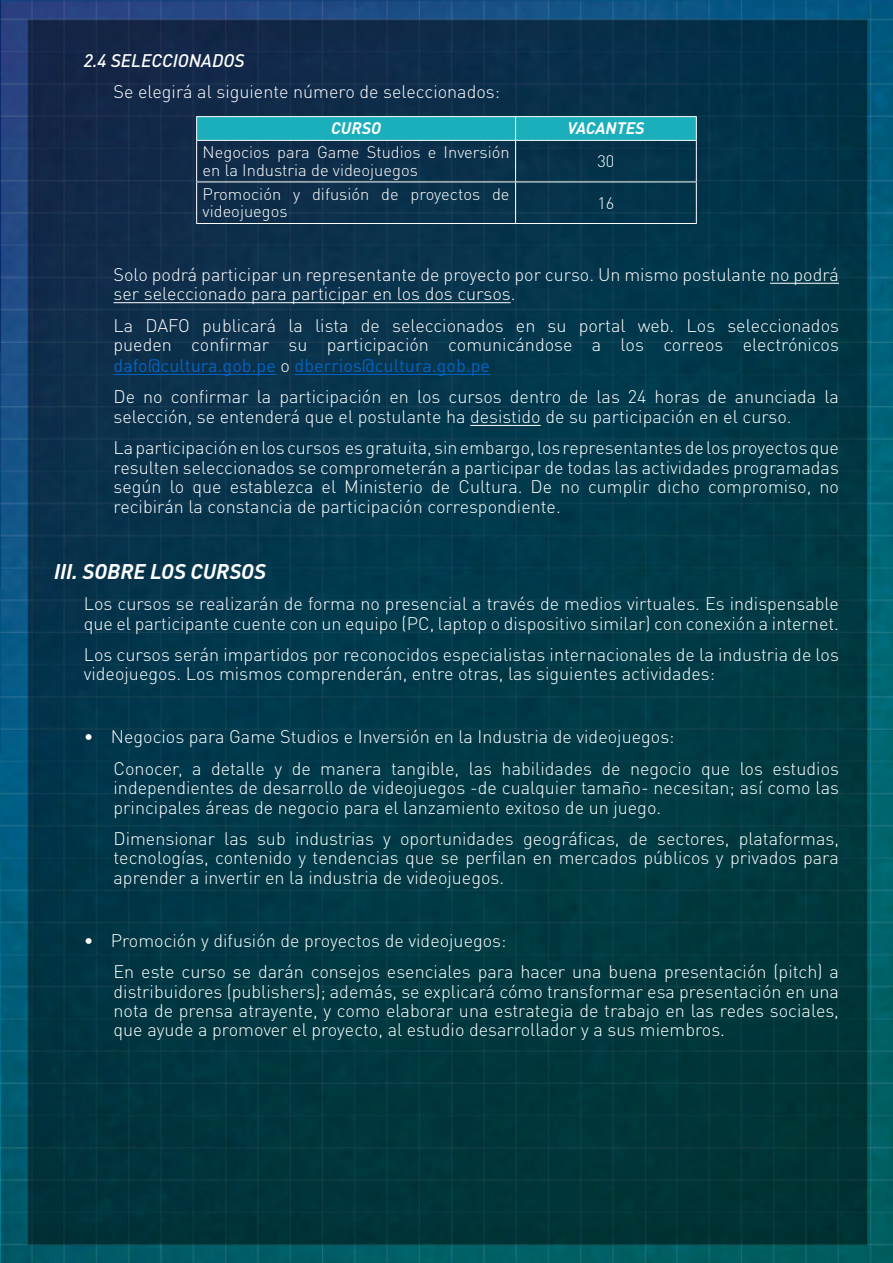
<style>
.page{position:relative;width:893px;height:1263px;background:#fff}
.page>*{position:absolute;margin:0;border:0;box-sizing:border-box;transform-origin:0 0}
.t1{font:italic 700 21px "DIN Pro";color:#fff}
.t2{font:300 18px/19.4px "DIN Pro";color:#fff}
.t3{font:italic 500 18px "DIN Pro";color:#fff}
.t4{font:300 16.5px/17.9px "DIN Pro";color:#fff}
.t5{font:italic 700 16.5px "DIN Pro";color:#fff}
.s1{font-weight:400;color:#0563c1}
</style>
<div class="page">
<img style="left:0;top:0;width:893px;height:1263px">
<hr style="left:770px;top:283px;width:69px;height:1px;background:#fff">
<hr style="left:114px;top:302px;width:397px;height:1px;background:#fff">
<hr style="left:114px;top:374px;width:162px;height:1px;background:#0563c1">
<hr style="left:295px;top:374px;width:195px;height:1px;background:#0563c1">
<hr style="left:470px;top:425px;width:71px;height:1px;background:#fff">
<hr style="left:196px;top:116px;width:319px;height:1px;background:#fff">
<hr style="left:196px;top:182px;width:1px;height:41px;background:#fff">
<hr style="left:196px;top:223px;width:319px;height:1px;background:#fff">
<hr style="left:196px;top:140px;width:320px;height:1px;background:#fff">
<hr style="left:196px;top:141px;width:1px;height:41px;background:#fff">
<hr style="left:516px;top:140px;width:181px;height:1px;background:#fff">
<hr style="left:196px;top:182px;width:320px;height:1px;background:#fff">
<hr style="left:516px;top:182px;width:181px;height:1px;background:#fff">
<hr style="left:515px;top:116px;width:182px;height:1px;background:#fff">
<svg style="left:196px;top:117px;width:501px;height:23px;background:#1db0bb"></svg>
<hr style="left:515px;top:141px;width:1px;height:41px;background:#fff">
<hr style="left:696px;top:141px;width:1px;height:41px;background:#fff">
<hr style="left:515px;top:182px;width:1px;height:41px;background:#fff">
<hr style="left:696px;top:182px;width:1px;height:41px;background:#fff">
<hr style="left:515px;top:223px;width:182px;height:1px;background:#fff">
<p class="t3" style="left:84px;top:46px;width:162px">2.4 SELECCIONADOS</p>
<p class="t2" style="left:114px;top:81px;width:388px">Se elegirá al siguiente número de seleccionados:</p>
<p class="t5" style="left:331px;top:115px;width:51px">CURSO</p>
<p class="t5" style="left:567px;top:115px;width:79px">VACANTES</p>
<p class="t4" style="left:203px;top:142px;width:308px">Negocios para Game Studios e Inversión en la Industria de videojuegos</p>
<p class="t4" style="left:597px;top:151px;width:18px">30</p>
<p class="t4" style="left:203px;top:183px;width:308px">Promoción y difusión de proyectos de videojuegos</p>
<p class="t4" style="left:597px;top:192px;width:18px">16</p>
<p class="t2" style="left:114px;top:263px;width:727px">Solo podrá participar un representante de proyecto por curso. Un mismo postulante no podrá ser seleccionado para participar en los dos cursos.</p>
<p class="t2" style="left:114px;top:313px;width:727px;line-height:20.2px;text-align:justify">La DAFO publicará la lista de seleccionados en su portal web. Los seleccionados pueden confirmar su participación comunicándose a los correos electrónicos <span class="s1">dafo@cultura.gob.pe</span> o <span class="s1">dberrios@cultura.gob.pe</span></p>
<p class="t2" style="left:114px;top:386px;width:727px">De no confirmar la participación en los cursos dentro de las 24 horas de anunciada la selección, se entenderá que el postulante ha desistido de su participación en el curso.</p>
<p class="t2" style="left:114px;top:437px;width:727px;text-align:justify">La participación en los cursos es gratuita, sin embargo, los representantes de los proyectos que resulten seleccionados se comprometerán a participar de todas las actividades programadas según lo que establezca el Ministerio de Cultura. De no cumplir dicho compromiso, no recibirán la constancia de participación correspondiente.</p>
<p class="t1" style="left:54px;top:554px;width:213px">III. SOBRE LOS CURSOS</p>
<p class="t2" style="left:84px;top:592px;width:757px">Los cursos se realizarán de forma no presencial a través de medios virtuales. Es indispensable que el participante cuente con un equipo (PC, laptop o dispositivo similar) con conexión a internet.</p>
<p class="t2" style="left:84px;top:643px;width:757px">Los cursos serán impartidos por reconocidos especialistas internacionales de la industria de los videojuegos. Los mismos comprenderán, entre otras, las siguientes actividades:</p>
<p class="t2" style="left:114px;top:719px;width:727px;line-height:31.5px;text-indent:-30px">• Negocios para Game Studios e Inversión en la Industria de videojuegos:<br>Conocer, a detalle y de manera tangible, las habilidades de negocio que los estudios</p>
<p class="t2" style="left:114px;top:776px;width:727px">independientes de desarrollo de videojuegos -de cualquier tamaño- necesitan; así como las principales áreas de negocio para el lanzamiento exitoso de un juego.</p>
<p class="t2" style="left:114px;top:827px;width:727px;text-align:justify">Dimensionar las sub industrias y oportunidades geográficas, de sectores, plataformas, tecnologías, contenido y tendencias que se perfilan en mercados públicos y privados para aprender a invertir en la industria de videojuegos.</p>
<p class="t2" style="left:114px;top:923px;width:727px;line-height:31.5px;text-indent:-30px">• Promoción y difusión de proyectos de videojuegos:<br>En este curso se darán consejos esenciales para hacer una buena presentación (pitch) a</p>
<p class="t2" style="left:114px;top:980px;width:727px;text-align:justify">distribuidores (publishers); además, se explicará cómo transformar esa presentación en una nota de prensa atrayente, y como elaborar una estrategia de trabajo en las redes sociales, que ayude a promover el proyecto, al estudio desarrollador y a sus miembros.</p>
</div>
